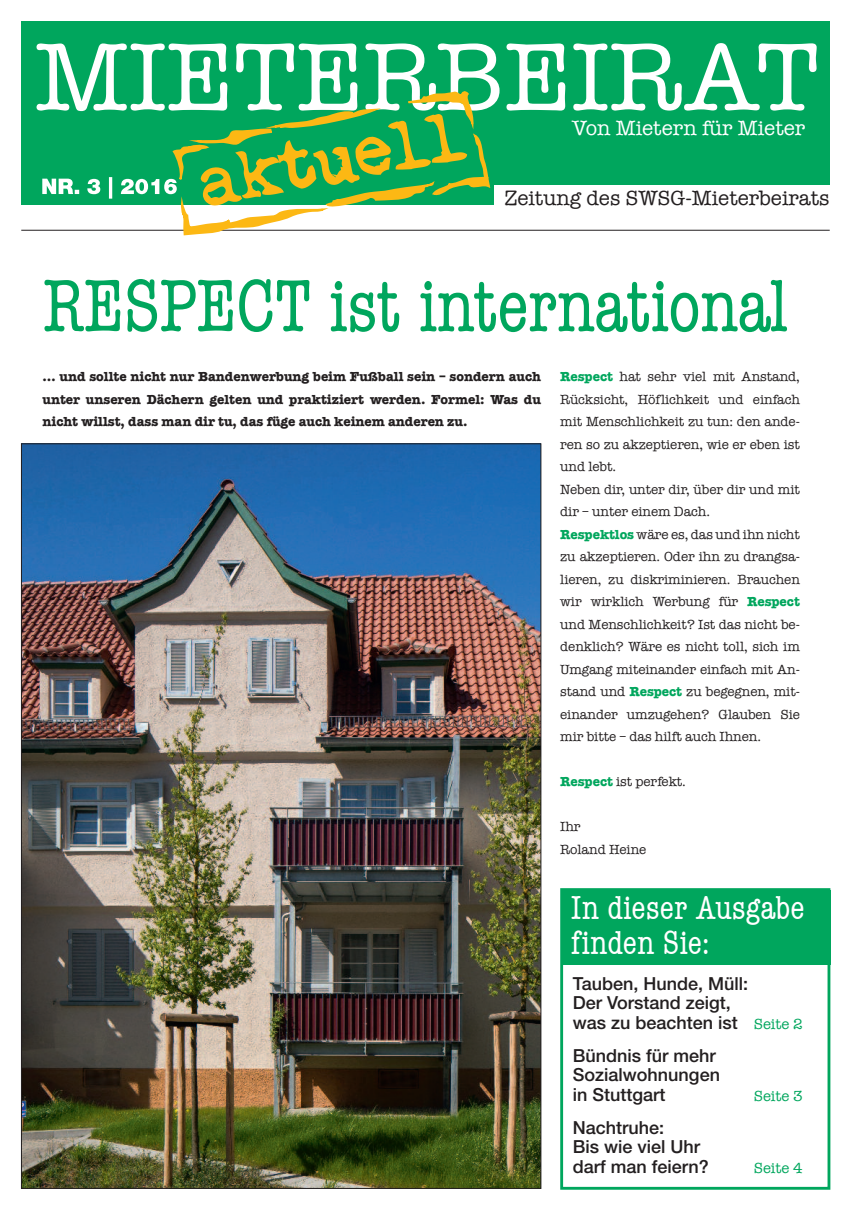
<style>
.page{position:relative;width:851px;height:1212px;background:#fff}
.page>*{position:absolute;margin:0;border:0;box-sizing:border-box;transform-origin:0 0}
.t1{font:99.3px "American Typewriter";color:#fff}
.t2{font:condensed 76.5px "American Typewriter";letter-spacing:-.015em;color:#00a65d}
.t3{font:condensed 34.2px/34.2px "American Typewriter";color:#fff}
.t4{font:21px "American Typewriter";color:#231f20}
.t5{font:21px "American Typewriter";color:#fff}
.t6{font:500 18px/19.5px "Helvetica Neue LT";color:#231f20}
.t7{font:15px "American Typewriter";color:#00a65d}
.t8{font:13.5px/22.5px "American Typewriter";letter-spacing:-.005em;color:#231f20}
.t9{font:700 13.5px/22.5px "American Typewriter";letter-spacing:-.005em;color:#231f20;text-align:justify}
.s1{font-weight:700;color:#00a65d}
.s2{font-family:"American Typewriter";font-weight:400;font-size:15px;color:#00a65d}
</style>
<div class="page">
<div style="left:21px;top:21px;width:808px;height:184px;background:#00a65d"></div>
<div style="left:494px;top:185px;width:354px;height:47px;background:#fff"></div>
<img style="left:23px;top:446px;width:516px;height:740px">
<hr style="left:21px;top:230px;width:808px;height:1px;background:#231f20">
<div style="left:560px;top:888px;width:270px;height:302px;border:3px solid #00a65d"></div>
<div style="left:562px;top:890px;width:268px;height:75px;background:#00a65d"></div>
<svg style="left:42px;top:91px;width:449px;height:145px"></svg>
<h1 class="t1" style="left:35px;top:20px;width:786px">MIeteRBeIRAt</h1>
<h3 class="t5" style="left:572px;top:116px;width:235px">Von Mietern für Mieter</h3>
<h3 class="t4" style="left:504px;top:186px;width:326px">Zeitung des SWSG-Mieterbeirats</h3>
<h2 class="t2" style="left:42px;top:264px;width:746px">RESPECT ist international</h2>
<p class="t9" style="left:43px;top:365px;width:500px">… und sollte nicht nur Bandenwerbung beim Fußball sein – sondern auch unter unseren Dächern gelten und praktiziert werden. Formel: Was du nicht willst, dass man dir tu, das füge auch keinem anderen zu.</p>
<p class="t8" style="left:560px;top:366px;width:241px"><span class="s1">Respect</span> hat sehr viel mit Anstand, Rücksicht, Höflichkeit und einfach mit Menschlichkeit zu tun: den ande&shy;ren so zu akzeptieren, wie er eben ist und lebt.<br>Neben dir, unter dir, über dir und mit dir – unter einem Dach.<br><span class="s1">Respektlos</span> wäre es, das und ihn nicht zu akzeptieren. Oder ihn zu drangsa&shy;lieren, zu diskriminieren. Brauchen wir wirklich Werbung für <span class="s1">Respect </span>und Menschlichkeit? Ist das nicht be&shy;denklich? Wäre es nicht toll, sich im Umgang miteinander einfach mit An&shy;stand und <span class="s1">Respect</span> zu begegnen, mit&shy;einander umzugehen? Glauben Sie mir bitte – das hilft auch Ihnen.</p>
<p class="t8" style="left:560px;top:771px;width:127px"><span class="s1">Respect</span> ist perfekt.</p>
<p class="t8" style="left:560px;top:816px;width:88px">Ihr<br>Roland Heine</p>
<h3 class="t3" style="left:571px;top:891px;width:235px">In dieser Ausgabe finden Sie:</h3>
<h3 class="t6" style="left:573px;top:975px;width:231px">Tauben, Hunde, Müll:<br>Der Vorstand zeigt,<br>was zu beachten ist <span class="s2">Seite 2</span></h3>
<h3 class="t6" style="left:573px;top:1047px;width:148px">Bündnis für mehr<br>Sozialwohnungen in Stuttgart</h3>
<p class="t7" style="left:753px;top:1087px;width:51px">Seite 3</p>
<h3 class="t6" style="left:573px;top:1119px;width:137px">Nachtruhe:<br>Bis wie viel Uhr darf man feiern?</h3>
<p class="t7" style="left:753px;top:1159px;width:51px">Seite 4</p>
</div>
